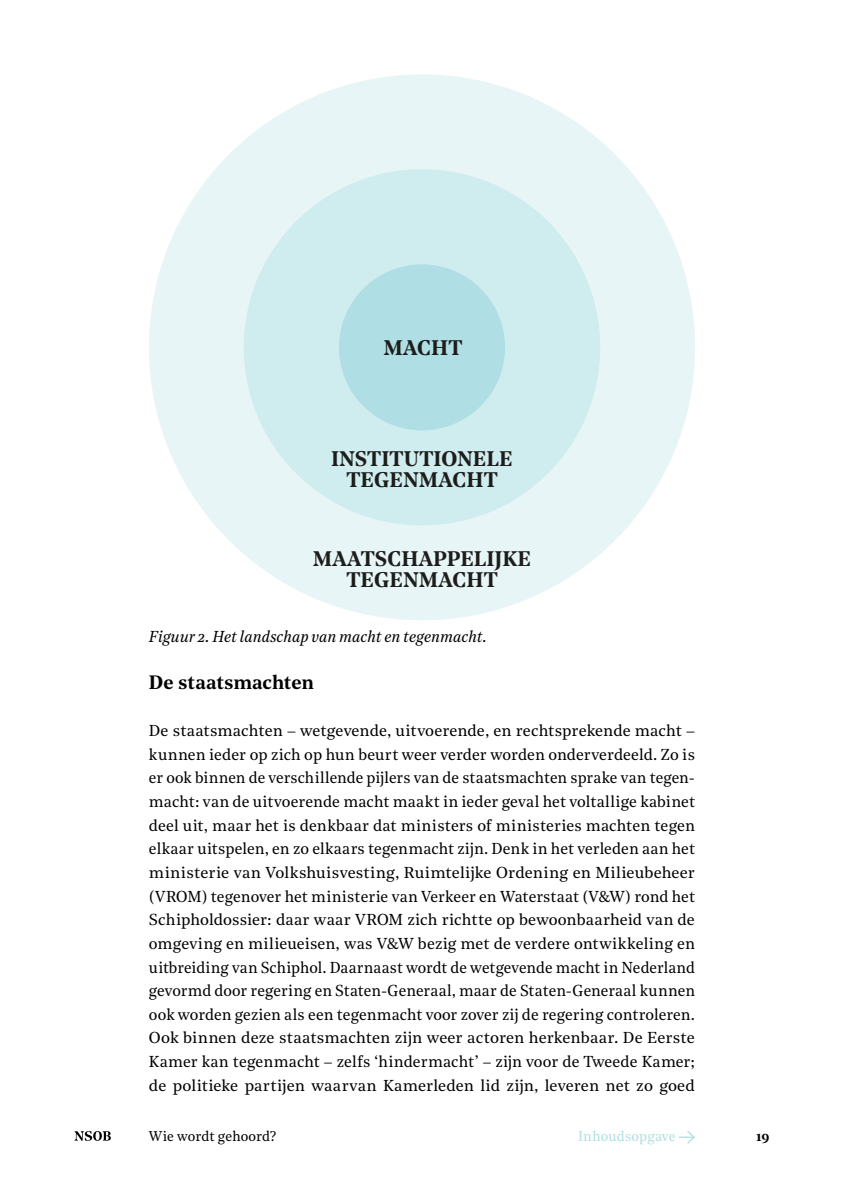
<style>
.page{position:relative;width:844px;height:1191px;background:#fff}
.page>*{position:absolute;margin:0;border:0;box-sizing:border-box;transform-origin:0 0}
.t1{font:600 21px/21px "Noe Text";color:#1d1d1b;text-align:center}
.Essay_-_Paragraafkop{font:600 19.25px "Noe Text";color:#000}
.Essay_-_Brood_P{font:15.75px/23.6px "Noe Text";color:#000;text-align:justify}
.t2{font:italic 15.75px "Noe Text";letter-spacing:-.01em;color:#000}
.t3{font:14px "Noe Text";letter-spacing:.005em;color:#000}
.t4{font:14px "Noe Text";letter-spacing:.015em;color:#afdfe4}
.t5{font:600 14px "Noe Text";color:#000}
</style>
<div class="page">
<div style="left:149px;top:74px;width:545px;height:546px;background:#e7f5f7;border-radius:50%"></div>
<div style="left:244px;top:169px;width:356px;height:356px;background:#cfecef;border-radius:50%"></div>
<div style="left:339px;top:264px;width:166px;height:166px;background:#afdfe4;border-radius:50%"></div>
<svg style="left:679px;top:1131px;width:16px;height:13px"></svg>
<svg style="left:74px;top:1131px;width:37px;height:9px"></svg>
<h1 class="t1" style="left:383px;top:336px;width:80px">MACHT</h1>
<h1 class="t1" style="left:331px;top:446px;width:183px">INSTITUTIONELE<br>TEGENMACHT</h1>
<h1 class="t1" style="left:313px;top:547px;width:220px">MAATSCHAPPELIJKE<br>TEGENMACHT</h1>
<p class="t2" style="left:149px;top:624px;width:339px">Figuur 2. Het landschap van macht en tegenmacht.</p>
<h3 class="Essay_-_Paragraafkop" style="left:149px;top:668px;width:167px">De staatsmachten</h3>
<p class="Essay_-_Brood_P" style="left:149px;top:718px;width:547px">De staatsmachten – wetgevende, uitvoerende, en rechtsprekende macht – kunnen ieder op zich op hun beurt weer verder worden onderverdeeld. Zo is er ook binnen de verschillende pijlers van de staatsmachten sprake van tegen&shy;macht: van de uitvoerende macht maakt in ieder geval het voltallige kabinet deel uit, maar het is denkbaar dat ministers of ministeries machten tegen elkaar uitspelen, en zo elkaars tegenmacht zijn. Denk in het verleden aan het ministerie van Volkshuisvesting, Ruimtelijke Ordening en Milieubeheer (VROM) tegenover het ministerie van Verkeer en Waterstaat (V&amp;W) rond het Schipholdossier: daar waar VROM zich richtte op bewoonbaarheid van de omgeving en milieueisen, was V&amp;W bezig met de verdere ontwikkeling en uitbreiding van Schiphol. Daarnaast wordt de wetgevende macht in Nederland gevormd door regering en Staten-Generaal, maar de Staten-Generaal kunnen ook worden gezien als een tegenmacht voor zover zij de regering controleren.<br>Ook binnen deze staatsmachten zijn weer actoren herkenbaar. De Eerste Kamer kan tegenmacht – zelfs ‘hindermacht’ – zijn voor de Tweede Kamer; de politieke partijen waarvan Kamerleden lid zijn, leveren net zo goed</p>
<p class="t3" style="left:149px;top:1126px;width:128px">Wie wordt gehoord?</p>
<p class="t4" style="left:578px;top:1126px;width:99px">Inhoudsopgave</p>
<p class="t5" style="left:755px;top:1125px;width:15px">19</p>
</div>
